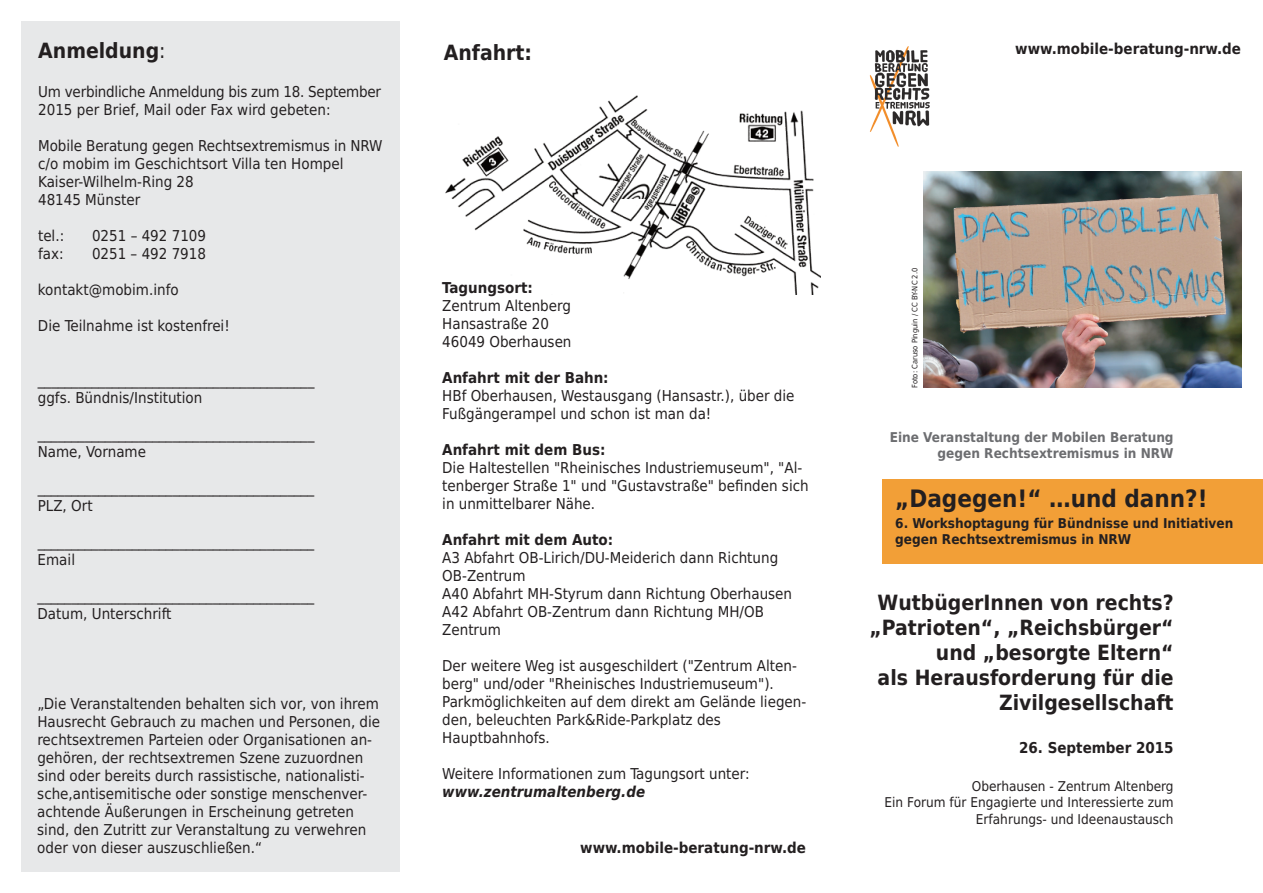
<style>
.page{position:relative;width:1263px;height:893px;background:#fff}
.page>*{position:absolute;margin:0;border:0;box-sizing:border-box;transform-origin:0 0}
.t1{font:700 24px "DejaVu Sans Condensed";color:#231f20}
.t2{font:700 21px/25.2px "DejaVu Sans Condensed";color:#231f20;text-align:right}
.t3{font:15px/18px "DejaVu Sans Condensed";color:#231f20}
.t4{font:700 15px "DejaVu Sans Condensed";color:#231f20}
.t5{font:italic 700 15px "DejaVu Sans Condensed";color:#231f20}
.t6{font:13.5px/16.2px "DejaVu Sans Condensed";color:#231f20;text-align:right}
.t7{font:700 13.5px/16.2px "DejaVu Sans Condensed";color:#231f20}
.t8{font:700 13.5px/16.2px "DejaVu Sans Condensed";color:#6c6d70;text-align:right}
.t9{font:7.5px "DejaVu Sans Condensed";color:#231f20}
.s1{font-weight:400}
</style>
<div class="page">
<div style="left:882px;top:479px;width:381px;height:84px;background:#f29f37"></div>
<img style="left:869px;top:46px;width:61px;height:101px">
<div style="left:21px;top:21px;width:379px;height:851px;background:#e7e8e9"></div>
<img style="left:445px;top:96px;width:376px;height:199px">
<img style="left:923px;top:171px;width:319px;height:217px">
<h2 class="t2" style="left:38px;top:38px;width:129px">Anmeldung<span class="s1">:</span></h2>
<p class="t3" style="left:38px;top:83px;width:344px">Um verbindliche Anmeldung bis zum 18. September<br>2015 per Brief, Mail oder Fax wird gebeten:</p>
<p class="t3" style="left:38px;top:137px;width:346px">Mobile Beratung gegen Rechtsextremismus in NRW c/o mobim im Geschichtsort Villa ten Hompel<br>Kaiser-Wilhelm-Ring 28<br>48145 Münster</p>
<p class="t3" style="left:38px;top:227px;width:28px">tel.:</p>
<p class="t3" style="left:92px;top:227px;width:116px">0251 – 492 7109</p>
<p class="t3" style="left:38px;top:245px;width:27px">fax:</p>
<p class="t3" style="left:92px;top:245px;width:116px">0251 – 492 7918</p>
<p class="t3" style="left:38px;top:281px;width:142px">kontakt@mobim.info</p>
<p class="t3" style="left:38px;top:317px;width:193px">Die Teilnahme ist kostenfrei!</p>
<p class="t3" style="left:38px;top:371px;width:278px">_________________________________________ ggfs. Bündnis/Institution</p>
<p class="t3" style="left:38px;top:425px;width:278px">_________________________________________<br>Name, Vorname</p>
<p class="t3" style="left:38px;top:479px;width:278px">_________________________________________<br>PLZ, Ort</p>
<p class="t3" style="left:38px;top:533px;width:278px">_________________________________________<br>Email</p>
<p class="t3" style="left:38px;top:587px;width:278px">_________________________________________<br>Datum, Unterschrift</p>
<p class="t3" style="left:37px;top:695px;width:345px">„Die Veranstaltenden behalten sich vor, von ihrem Hausrecht Gebrauch zu machen und Personen, die rechtsextremen Parteien oder Organisationen an&shy;gehören, der rechtsextremen Szene zuzuordnen sind oder bereits durch rassistische, nationalisti&shy;sche,antisemitische oder sonstige menschenver&shy;achtende Äußerungen in Erscheinung getreten sind, den Zutritt zur Veranstaltung zu verwehren oder von dieser auszuschließen.“</p>
<h2 class="t2" style="left:444px;top:40px;width:90px">Anfahrt:</h2>
<p class="t4" style="left:442px;top:279px;width:92px">Tagungsort:</p>
<p class="t3" style="left:442px;top:296px;width:131px">Zentrum Altenberg<br>Hansastraße 20<br>46049 Oberhausen</p>
<p class="t4" style="left:442px;top:369px;width:168px">Anfahrt mit der Bahn:</p>
<p class="t3" style="left:442px;top:386px;width:354px">HBf Oberhausen, Westausgang (Hansastr.), über die<br>Fußgängerampel und schon ist man da!</p>
<p class="t4" style="left:442px;top:441px;width:165px">Anfahrt mit dem Bus:</p>
<p class="t3" style="left:442px;top:458px;width:368px">Die Haltestellen "Rheinisches Industriemuseum", "Al&shy;tenberger Straße 1" und "Gustavstraße" befinden sich in unmittelbarer Nähe.</p>
<p class="t4" style="left:442px;top:531px;width:173px">Anfahrt mit dem Auto:</p>
<p class="t3" style="left:442px;top:548px;width:351px">A3 Abfahrt OB-Lirich/DU-Meiderich dann Richtung<br>OB-Zentrum<br>A40 Abfahrt MH-Styrum dann Richtung Oberhausen<br>A42 Abfahrt OB-Zentrum dann Richtung MH/OB<br>Zentrum</p>
<p class="t3" style="left:442px;top:656px;width:366px">Der weitere Weg ist ausgeschildert ("Zentrum Alten&shy;berg" und/oder "Rheinisches Industriemuseum").<br>Parkmöglichkeiten auf dem direkt am Gelände liegen&shy;den, beleuchten Park&amp;Ride-Parkplatz des Hauptbahnhofs.</p>
<p class="t3" style="left:442px;top:764px;width:309px">Weitere Informationen zum Tagungsort unter:</p>
<p class="t5" style="left:442px;top:783px;width:204px">www.zentrumaltenberg.de</p>
<p class="t4" style="left:580px;top:839px;width:227px">www.mobile-beratung-nrw.de</p>
<p class="t9" style="left:910px;top:388px;width:122px;rotate:-90deg">Foto: Caruso Pinguin / CC BY-NC 2.0</p>
<p class="t4" style="left:1015px;top:40px;width:227px">www.mobile-beratung-nrw.de</p>
<p class="t8" style="left:890px;top:429px;width:285px">Eine Veranstaltung der Mobilen Beratung gegen Rechtsextremismus in NRW</p>
<h1 class="t1" style="left:895px;top:485px;width:314px">„Dagegen!“ …und dann?!</h1>
<p class="t7" style="left:895px;top:515px;width:340px">6. Workshoptagung für Bündnisse und Initiativen gegen Rechtsextremismus in NRW</p>
<h2 class="t2" style="left:869px;top:590px;width:306px">WutbügerInnen von rechts? „Patrioten“, „Reichsbürger“ und „besorgte Eltern“<br>als Herausforderung für die<br>Zivilgesellschaft</h2>
<p class="t4" style="left:1019px;top:739px;width:156px">26. September 2015</p>
<p class="t6" style="left:884px;top:778px;width:291px">Oberhausen - Zentrum Altenberg<br>Ein Forum für Engagierte und Interessierte zum<br>Erfahrungs- und Ideenaustausch</p>
</div>
